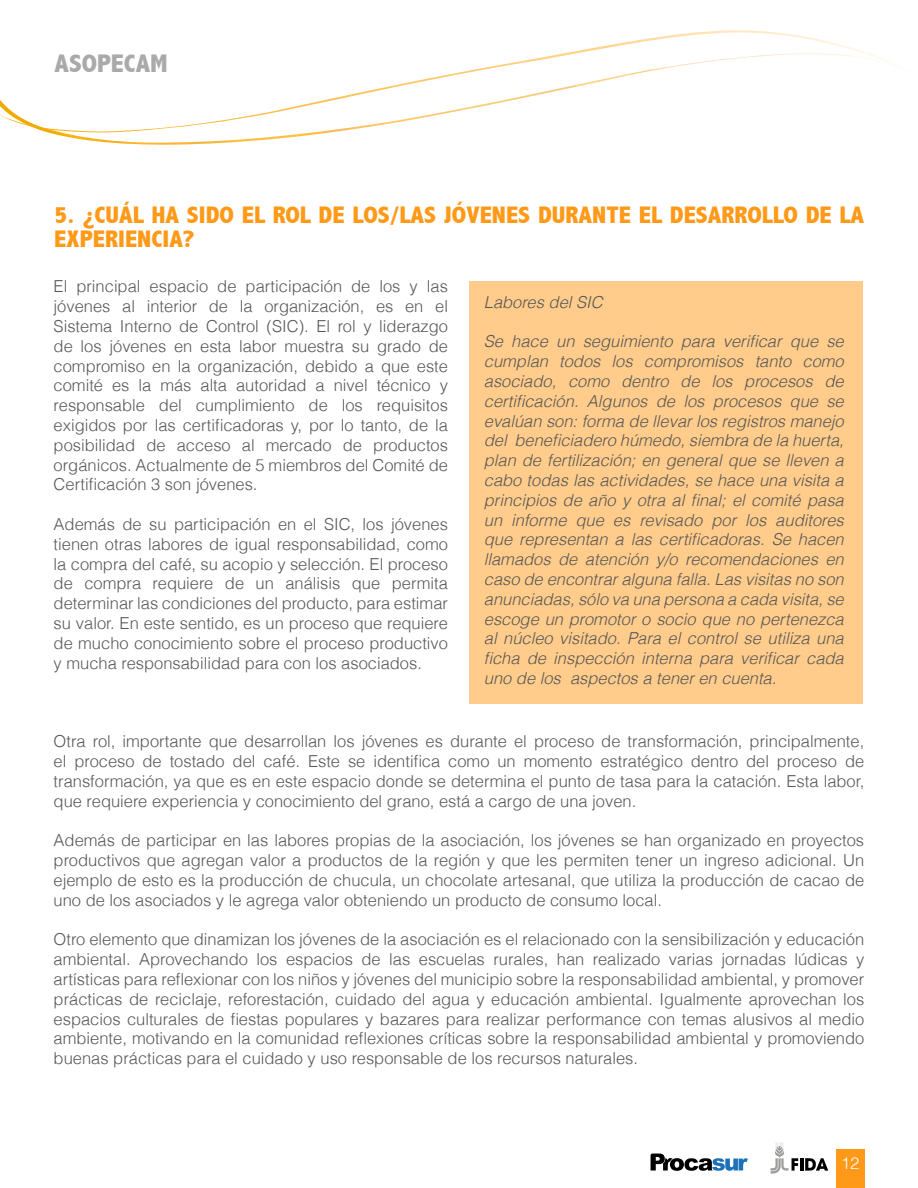
<style>
.page{position:relative;width:918px;height:1188px;background:#fff}
.page>*{position:absolute;margin:0;border:0;box-sizing:border-box;transform-origin:0 0}
.t1{font:800 condensed 25.5px "Abadi";color:#aaa;scale:1.09 1}
.t2{font:800 condensed 24px/24px "Abadi";color:#ff9917;scale:1.09 1}
.t3{font:300 16.5px/19.8px "Helvetica";color:#575756;text-align:justify}
.t4{font:italic 300 16.5px/19.8px "Helvetica";color:#575756;text-align:justify}
.t5{font:300 16.5px "Helvetica";color:#fff}
</style>
<div class="page">
<img style="left:50px;top:133px;width:276px;height:12px">
<img style="left:0;top:30px;width:893px;height:103px">
<svg style="left:651px;top:1154px;width:97px;height:17px"></svg>
<svg style="left:771px;top:1142px;width:57px;height:32px"></svg>
<div style="left:836px;top:1149px;width:28px;height:39px;background:#ff9917"></div>
<div style="left:469px;top:281px;width:394px;height:423px;background:#ffcc8b"></div>
<h1 class="t1" style="left:55px;top:48px;width:105px">ASOPECAM</h1>
<h2 class="t2" style="left:54px;top:203px;width:745px">5. ¿CUÁL HA SIDO EL ROL DE LOS/LAS JÓVENES DURANTE EL DESARROLLO DE LA<br>EXPERIENCIA?</h2>
<p class="t3" style="left:54px;top:276px;width:396px">El principal espacio de participación de los y las jóvenes al interior de la organización, es en el Sistema Interno de Control (SIC). El rol y liderazgo de los jóvenes en esta labor muestra su grado de compromiso en la organización, debido a que este comité es la más alta autoridad a nivel técnico y responsable del cumplimiento de los requisitos exigidos por las certificadoras y, por lo tanto, de la posibilidad de acceso al mercado de productos orgánicos. Actualmente de 5 miembros del Comité de Certificación 3 son jóvenes.</p>
<p class="t3" style="left:54px;top:514px;width:396px">Además de su participación en el SIC, los jóvenes tienen otras labores de igual responsabilidad, como la compra del café, su acopio y selección. El proceso de compra requiere de un análisis que permita determinar las condiciones del producto, para estimar su valor. En este sentido, es un proceso que requiere de mucho conocimiento sobre el proceso productivo y mucha responsabilidad para con los asociados.</p>
<p class="t4" style="left:484px;top:292px;width:120px">Labores del SIC</p>
<p class="t4" style="left:484px;top:331px;width:361px">Se hace un seguimiento para verificar que se cumplan todos los compromisos tanto como asociado, como dentro de los procesos de certificación. Algunos de los procesos que se evalúan son: forma de llevar los registros manejo del beneficiadero húmedo, siembra de la huerta, plan de fertilización; en general que se lleven a cabo todas las actividades, se hace una visita a principios de año y otra al final; el comité pasa un informe que es revisado por los auditores que representan a las certificadoras. Se hacen llamados de atención y/o recomendaciones en caso de encontrar alguna falla. Las visitas no son anunciadas, sólo va una persona a cada visita, se escoge un promotor o socio que no pertenezca al núcleo visitado. Para el control se utiliza una ficha de inspección interna para verificar cada uno de los aspectos a tener en cuenta.</p>
<p class="t3" style="left:54px;top:731px;width:812px">Otra rol, importante que desarrollan los jóvenes es durante el proceso de transformación, principalmente, el proceso de tostado del café. Este se identifica como un momento estratégico dentro del proceso de transformación, ya que es en este espacio donde se determina el punto de tasa para la catación. Esta labor, que requiere experiencia y conocimiento del grano, está a cargo de una joven.</p>
<p class="t3" style="left:54px;top:830px;width:812px">Además de participar en las labores propias de la asociación, los jóvenes se han organizado en proyectos productivos que agregan valor a productos de la región y que les permiten tener un ingreso adicional. Un ejemplo de esto es la producción de chucula, un chocolate artesanal, que utiliza la producción de cacao de uno de los asociados y le agrega valor obteniendo un producto de consumo local.</p>
<p class="t3" style="left:54px;top:929px;width:812px">Otro elemento que dinamizan los jóvenes de la asociación es el relacionado con la sensibilización y educación ambiental. Aprovechando los espacios de las escuelas rurales, han realizado varias jornadas lúdicas y artísticas para reflexionar con los niños y jóvenes del municipio sobre la responsabilidad ambiental, y promover prácticas de reciclaje, reforestación, cuidado del agua y educación ambiental. Igualmente aprovechan los espacios culturales de fiestas populares y bazares para realizar performance con temas alusivos al medio ambiente, motivando en la comunidad reflexiones críticas sobre la responsabilidad ambiental y promoviendo buenas prácticas para el cuidado y uso responsable de los recursos naturales.</p>
<p class="t5" style="left:841px;top:1150px;width:20px">12</p>
</div>
